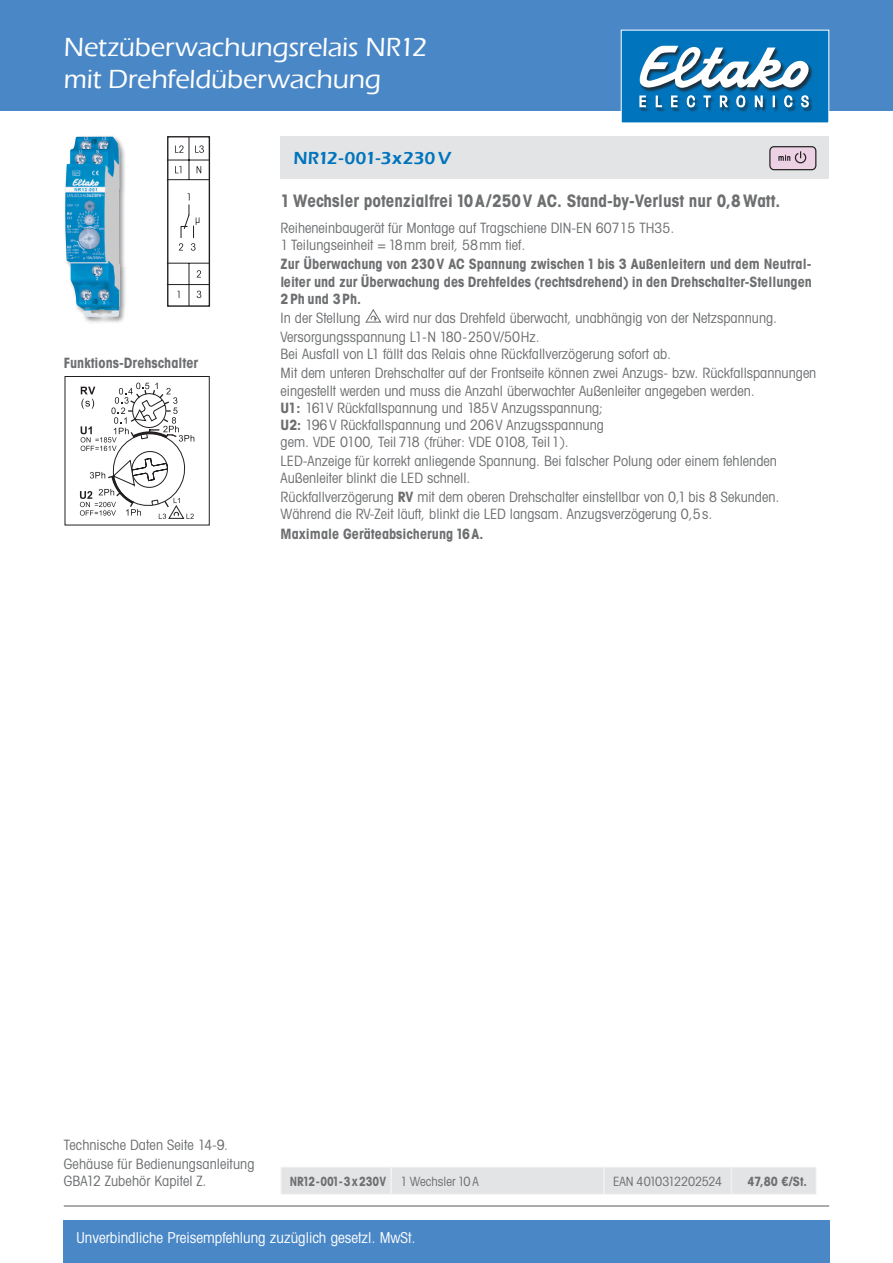
<style>
.page{position:relative;width:893px;height:1263px;background:#fff}
.page>*{position:absolute;margin:0;border:0;box-sizing:border-box;transform-origin:0 0}
.t1{font:500 27px/32.4px "Eras ITC";letter-spacing:-.005em;color:#fff}
.t2{font:600 18px "Eras ITC";letter-spacing:-.005em;color:#0074bc}
.t3{font:700 condensed 17.25px "Avant Garde";color:#6d6f71}
.t4{font:condensed 15px "Avant Garde";color:#fff}
.t5{font:condensed 14.25px/17.1px "Avant Garde";color:#6d6f71}
.t6{font:700 condensed 14.25px/17.1px "Avant Garde";color:#6d6f71;text-align:justify}
.t7{font:700 condensed 12.75px "Avant Garde";color:#6d6f71;scale:.95 1}
.t8{font:condensed 12.75px "Avant Garde";letter-spacing:-.02em;color:#6d6f71}
.t9{font:700 condensed 12.75px "Avant Garde";color:#6d6f71}
.s1{font-weight:700}
.s2{font-weight:400}
</style>
<div class="page">
<div style="left:0;top:0;width:893px;height:111px;background:#4a87c6"></div>
<div style="left:621px;top:30px;width:208px;height:93px;background:#0074bc"></div>
<div style="left:640px;top:46px;width:173px;height:65px;background:#231f20;opacity:.8"></div>
<svg style="left:640px;top:46px;width:169px;height:61px"></svg>
<hr style="left:64px;top:1206px;width:765px;height:1px;background:#58595b">
<svg style="left:365px;top:309px;width:16px;height:13px"></svg>
<div style="left:281px;top:136px;width:548px;height:43px;background:#e3e4e5"></div>
<div style="left:770px;top:147px;width:46px;height:23px;background:#ecd0e4;border-radius:4px"></div>
<div style="left:769px;top:146px;width:47px;height:24px;border:1px solid #231f20;border-radius:4px"></div>
<svg style="left:778px;top:151px;width:29px;height:13px"></svg>
<div style="left:63px;top:134px;width:64px;height:190px;background:#231f20;opacity:.5"></div>
<img style="left:65px;top:136px;width:55px;height:181px">
<div style="left:281px;top:1167px;width:110px;height:27px;background:#e3e4e5"></div>
<div style="left:281px;top:1167px;width:110px;height:27px;border:1px solid #f2f2f3"></div>
<div style="left:392px;top:1167px;width:211px;height:27px;background:#e3e4e5"></div>
<div style="left:391px;top:1167px;width:213px;height:27px;border:1px solid #f2f2f3"></div>
<div style="left:604px;top:1167px;width:127px;height:27px;background:#e3e4e5"></div>
<div style="left:604px;top:1167px;width:127px;height:27px;border:1px solid #f2f2f3"></div>
<div style="left:732px;top:1167px;width:84px;height:27px;background:#e3e4e5"></div>
<div style="left:731px;top:1167px;width:85px;height:27px;border:1px solid #f2f2f3"></div>
<div style="left:167px;top:136px;width:43px;height:171px;border:1px solid #231f20"></div>
<svg style="left:175px;top:166px;width:6px;height:7px"></svg>
<svg style="left:197px;top:166px;width:4px;height:7px"></svg>
<hr style="left:189px;top:263px;width:1px;height:43px;background:#231f20">
<hr style="left:189px;top:137px;width:1px;height:42px;background:#231f20">
<hr style="left:167px;top:284px;width:43px;height:1px;background:#231f20">
<hr style="left:167px;top:263px;width:43px;height:1px;background:#231f20">
<hr style="left:167px;top:179px;width:43px;height:1px;background:#231f20">
<hr style="left:167px;top:160px;width:43px;height:1px;background:#231f20">
<svg style="left:175px;top:145px;width:8px;height:8px"></svg>
<svg style="left:195px;top:145px;width:9px;height:8px"></svg>
<svg style="left:197px;top:291px;width:4px;height:7px"></svg>
<svg style="left:197px;top:270px;width:4px;height:8px"></svg>
<svg style="left:179px;top:193px;width:20px;height:58px"></svg>
<div style="left:64px;top:1220px;width:765px;height:43px;background:#4a87c6"></div>
<svg style="left:80px;top:383px;width:114px;height:136px"></svg>
<h1 class="t1" style="left:64px;top:31px;width:365px">Netzüberwachungsrelais NR12 mit Drehfeldüberwachung</h1>
<p class="t6" style="left:64px;top:354px;width:136px">Funktions-Drehschalter</p>
<p class="t2" style="left:293px;top:147px;width:159px">NR12-001-3x230 V</p>
<p class="t3" style="left:281px;top:190px;width:501px">1 Wechsler potenzialfrei 10A/250V AC. Stand-by-Verlust nur 0,8 Watt.</p>
<p class="t5" style="left:281px;top:219px;width:395px">Reiheneinbaugerät für Montage auf Tragschiene DIN-EN 60715 TH35.<br>1 Teilungseinheit = 18mm breit, 58mm tief.</p>
<p class="t6" style="left:281px;top:255px;width:533px">Zur Überwachung von 230V AC Spannung zwischen 1 bis 3 Außenleitern und dem Neutral&shy;leiter und zur Überwachung des Drehfeldes (rechtsdrehend) in den Drehschalter-Stellungen 2Ph und 3Ph.</p>
<p class="t5" style="left:281px;top:309px;width:81px">In der Stellung</p>
<p class="t5" style="left:281px;top:308px;width:498px;line-height:19.2px;text-indent:105px">wird nur das Drehfeld überwacht, unabhängig von der Netzspannung.<br>Versorgungsspannung L1-N 180-250V/50Hz.</p>
<p class="t5" style="left:281px;top:344px;width:537px;line-height:19.2px">Bei Ausfall von L1 fällt das Relais ohne Rückfallverzögerung sofort ab.<br>Mit dem unteren Drehschalter auf der Frontseite können zwei Anzugs- bzw. Rückfallspannungen</p>
<p class="t5" style="left:281px;top:381px;width:476px">eingestellt werden und muss die Anzahl überwachter Außenleiter angegeben werden.<br><span class="s1">U1:</span> 161V Rückfallspannung und 185V Anzugsspannung;<br><span class="s1">U2:</span> 196V Rückfallspannung und 206V Anzugsspannung<br>gem. VDE 0100, Teil 718 (früher: VDE 0108, Teil1).</p>
<p class="t5" style="left:281px;top:452px;width:498px">LED-Anzeige für korrekt anliegende Spannung. Bei falscher Polung oder einem fehlenden<br>Außenleiter blinkt die LED schnell.</p>
<p class="t5" style="left:281px;top:488px;width:500px">Rückfallverzögerung <span class="s1">RV</span> mit dem oberen Drehschalter einstellbar von 0,1 bis 8 Sekunden.<br>Während die RV-Zeit läuft, blinkt die LED langsam. Anzugsverzögerung 0,5s.</p>
<p class="t6" style="left:281px;top:525px;width:204px">Maximale Geräteabsicherung 16A.</p>
<p class="t5" style="left:64px;top:1134px;width:192px;line-height:19.2px">Technische Daten Seite 14-9.<br>Gehäuse für Bedienungsanleitung</p>
<p class="t5" style="left:64px;top:1172px;width:144px">GBA12 Zubehör Kapitel Z.</p>
<p class="t7" style="left:290px;top:1173px;width:200px">NR12-001-3x230V <span class="s2">1 Wechsler 10 A</span></p>
<p class="t8" style="left:613px;top:1173px;width:111px">EAN 4010312202524</p>
<p class="t9" style="left:747px;top:1173px;width:61px">47,80 €/St.</p>
<p class="t4" style="left:77px;top:1228px;width:341px">Unverbindliche Preisempfehlung zuzüglich gesetzl. MwSt.</p>
</div>
